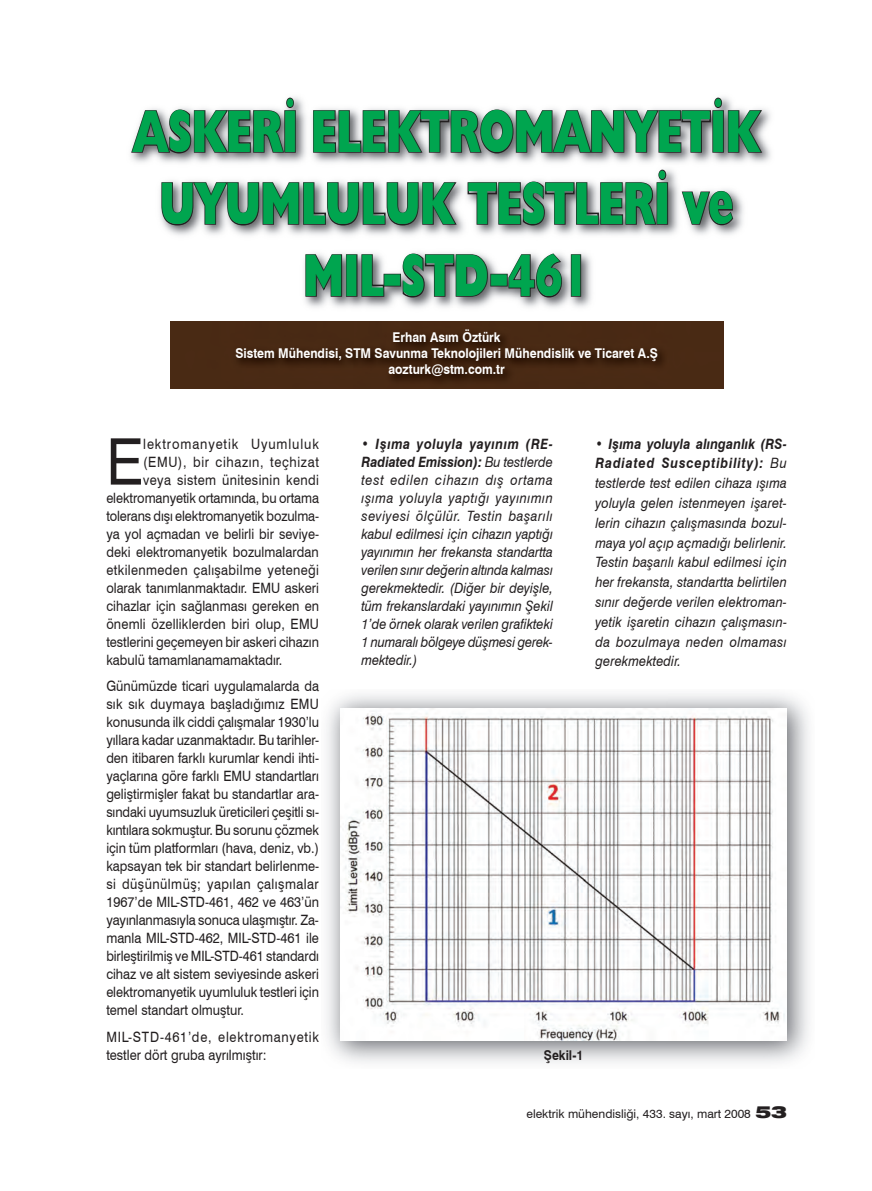
<style>
.page{position:relative;width:872px;height:1191px;background:#fff}
.page>*{position:absolute;margin:0;border:0;box-sizing:border-box;transform-origin:0 0}
.t1{font:64.2px "Swiss 721 BT";color:#231f20;scale:.9 1}
.t2{font:800 60px/72px "Humanist 521 BT";color:#00a54f;text-align:center;scale:.7 1}
.t3{font:14.25px/18px "Swiss 721 BT";color:#231f20;text-align:justify;scale:.9 1}
.t4{font:italic 14.25px/18px "Swiss 721 BT";letter-spacing:.005em;color:#231f20;text-align:justify;scale:.9 1}
.t5{font:14.25px "Swiss 721 BT";letter-spacing:.03em;color:#231f20;scale:.9 1}
.t6{font:14.25px "Swiss 721 BT";letter-spacing:.05em;color:#231f20;scale:.9 1}
.t7{font:14.25px "Swiss 721 BT";letter-spacing:.07em;color:#231f20;scale:.9 1}
.t8{font:700 13.5px/16.2px "Swiss 721 BT";color:#fff;text-align:center;scale:.9 1}
.t9{font:700 13.5px "Swiss 721 BT";color:#231f20;scale:.9 1}
.t10{font:12px "Swiss 721 BT";color:#231f20}
.s1{font-weight:700}
.s2{font-weight:900;font-stretch:expanded;font-size:16.5px}
</style>
<div class="page">
<img style="left:131px;top:97px;width:640px;height:292px">
<img style="left:170px;top:321px;width:553px;height:67px">
<svg style="left:131px;top:97px;width:165px;height:57px"></svg>
<svg style="left:312px;top:97px;width:451px;height:57px"></svg>
<svg style="left:161px;top:181px;width:297px;height:45px;background:#8d8e90"></svg>
<svg style="left:467px;top:169px;width:202px;height:57px"></svg>
<svg style="left:680px;top:190px;width:54px;height:36px;background:#919193"></svg>
<svg style="left:305px;top:253px;width:38px;height:44px;background:#838386"></svg>
<div style="left:346px;top:254px;width:11px;height:43px;border:2px solid #231f20"></div>
<svg style="left:361px;top:253px;width:24px;height:44px"></svg>
<div style="left:383px;top:274px;width:18px;height:12px;border:2px solid #231f20"></div>
<svg style="left:402px;top:253px;width:86px;height:45px;background:#88888b"></svg>
<div style="left:490px;top:274px;width:18px;height:12px;border:2px solid #231f20"></div>
<svg style="left:508px;top:253px;width:55px;height:45px;background:#8e8e91"></svg>
<div style="left:571px;top:254px;width:10px;height:43px;border:2px solid #231f20"></div>
<img style="left:340px;top:708px;width:447px;height:332px">
<h2 class="t2" style="left:133px;top:94px;width:897px">ASKERİ ELEKTROMANYETİK<br>UYUMLULUK TESTLERİ ve<br>MIL-STD-461</h2>
<p class="t8" style="left:235px;top:329px;width:471px">Erhan Asım Öztürk<br>Sistem Mühendisi, STM Savunma Teknolojileri Mühendislik ve Ticaret A.Ş aozturk@stm.com.tr</p>
<h1 class="t1" style="left:106px;top:423px;width:43px">E</h1>
<p class="t7" style="left:143px;top:435px;width:197px">lektromanyetik Uyumluluk</p>
<p class="t6" style="left:143px;top:453px;width:197px">(EMU), bir cihazın, teçhizat</p>
<p class="t5" style="left:143px;top:471px;width:197px">veya sistem ünitesinin kendi</p>
<p class="t3" style="left:106px;top:488px;width:238px">elektromanyetik ortamında, bu ortama</p>
<p class="t3" style="left:106px;top:506px;width:238px">tolerans dışı elektromanyetik bozulma-</p>
<p class="t3" style="left:106px;top:524px;width:238px">ya yol açmadan ve belirli bir seviye-</p>
<p class="t3" style="left:106px;top:542px;width:238px">deki elektromanyetik bozulmalardan</p>
<p class="t5" style="left:106px;top:561px;width:238px">etkilenmeden çalışabilme yeteneği</p>
<p class="t3" style="left:106px;top:578px;width:238px">olarak tanımlanmaktadır. EMU askeri</p>
<p class="t3" style="left:106px;top:596px;width:238px">cihazlar için sağlanması gereken en</p>
<p class="t3" style="left:106px;top:614px;width:238px">önemli özelliklerden biri olup, EMU</p>
<p class="t3" style="left:106px;top:632px;width:238px">testlerini geçemeyen bir askeri cihazın</p>
<p class="t3" style="left:106px;top:650px;width:197px">kabulü tamamlanamamaktadır.</p>
<p class="t3" style="left:106px;top:677px;width:238px">Günümüzde ticari uygulamalarda da sık sık duymaya başladığımız EMU konusunda ilk ciddi çalışmalar 1930’lu yıllara kadar uzanmaktadır. Bu tarihler&shy;den itibaren farklı kurumlar kendi ihti&shy;yaçlarına göre farklı EMU standartları geliştirmişler fakat bu standartlar ara&shy;sındaki uyumsuzluk üreticileri çeşitli sı&shy;kıntılara sokmuştur. Bu sorunu çözmek için tüm platformları (hava, deniz, vb.) kapsayan tek bir standart belirlenme&shy;si düşünülmüş; yapılan çalışmalar 1967’de MIL-STD-461, 462 ve 463’ün yayınlanmasıyla sonuca ulaşmıştır. Za&shy;manla MIL-STD-462, MIL-STD-461 ile birleştirilmiş ve MIL-STD-461 standardı cihaz ve alt sistem seviyesinde askeri elektromanyetik uyumluluk testleri için temel standart olmuştur.</p>
<p class="t3" style="left:106px;top:1027px;width:238px">MIL-STD-461’de, elektromanyetik testler dört gruba ayrılmıştır:</p>
<p class="t4" style="left:361px;top:434px;width:214px"><span class="s1">• Işıma yoluyla yayınım (RE-Radiated Emission):</span> Bu testlerde test edilen cihazın dış ortama ışıma yoluyla yaptığı yayınımın seviyesi ölçülür. Testin başarılı kabul edilmesi için cihazın yaptığı yayınımın her frekansta standartta verilen sınır değerin altında kalması gerekmektedir. (Diğer bir deyişle, tüm frekanslardaki yayınımın Şekil 1’de örnek olarak verilen grafikteki 1 numaralı bölgeye düşmesi gerek&shy;mektedir.)</p>
<p class="t4" style="left:595px;top:433px;width:214px;line-height:19.8px"><span class="s1">• Işıma yoluyla alınganlık (RS-Radiated Susceptibility):</span> Bu testlerde test edilen cihaza ışıma yoluyla gelen istenmeyen işaret&shy;lerin cihazın çalışmasında bozul&shy;maya yol açıp açmadığı belirlenir.<br>Testin başarılı kabul edilmesi için her frekansta, standartta belirtilen sınır değerde verilen elektroman&shy;yetik işaretin cihazın çalışmasın&shy;da bozulmaya neden olmaması gerekmektedir.</p>
<p class="t9" style="left:544px;top:1046px;width:45px">Şekil-1</p>
<p class="t10" style="left:526px;top:1106px;width:262px">elektrik mühendisliği, 433. sayı, mart 2008 <span class="s2">53</span></p>
</div>
